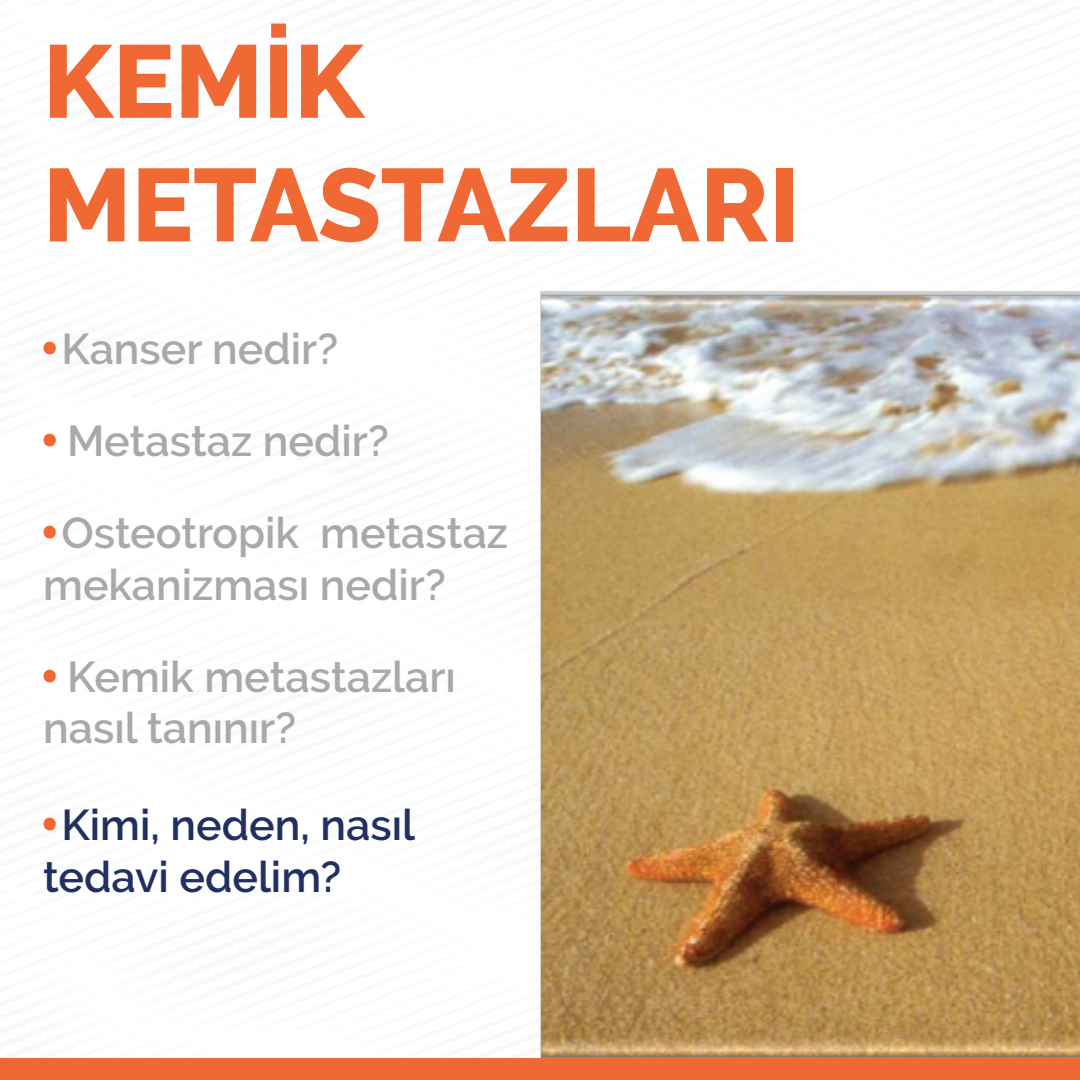
<style>
.page{position:relative;width:1080px;height:1080px;background:#fff}
.page>*{position:absolute;margin:0;border:0;box-sizing:border-box;transform-origin:0 0}
.t1{font:800 103px/123.6px "Raleway";color:#f06833}
.t2{font:600 43px/51.6px "Raleway";color:#a8a9ad}
.t3{font:600 43px/51.6px "Raleway";color:#213061}
</style>
<div class="page">
<img style="left:541px;top:291px;width:539px;height:767px">
<div style="left:0;top:1058px;width:1080px;height:22px;background:#f06833"></div>
<h1 class="t1" style="left:43px;top:21px;width:759px">KEMİK<br>METASTAZLARI</h1>
<p class="t2" style="left:43px;top:323px;width:296px"><sup>●</sup> Kanser nedir?</p>
<p class="t2" style="left:43px;top:415px;width:347px"><sup>●</sup> Metastaz nedir?</p>
<p class="t2" style="left:43px;top:508px;width:466px"><sup>●</sup> Osteotropik metastaz mekanizması nedir?</p>
<p class="t2" style="left:43px;top:651px;width:414px"><sup>●</sup> Kemik metastazları nasıl tanınır?</p>
<p class="t3" style="left:43px;top:800px;width:373px"><sup>●</sup> Kimi, neden, nasıl tedavi edelim?</p>
</div>
